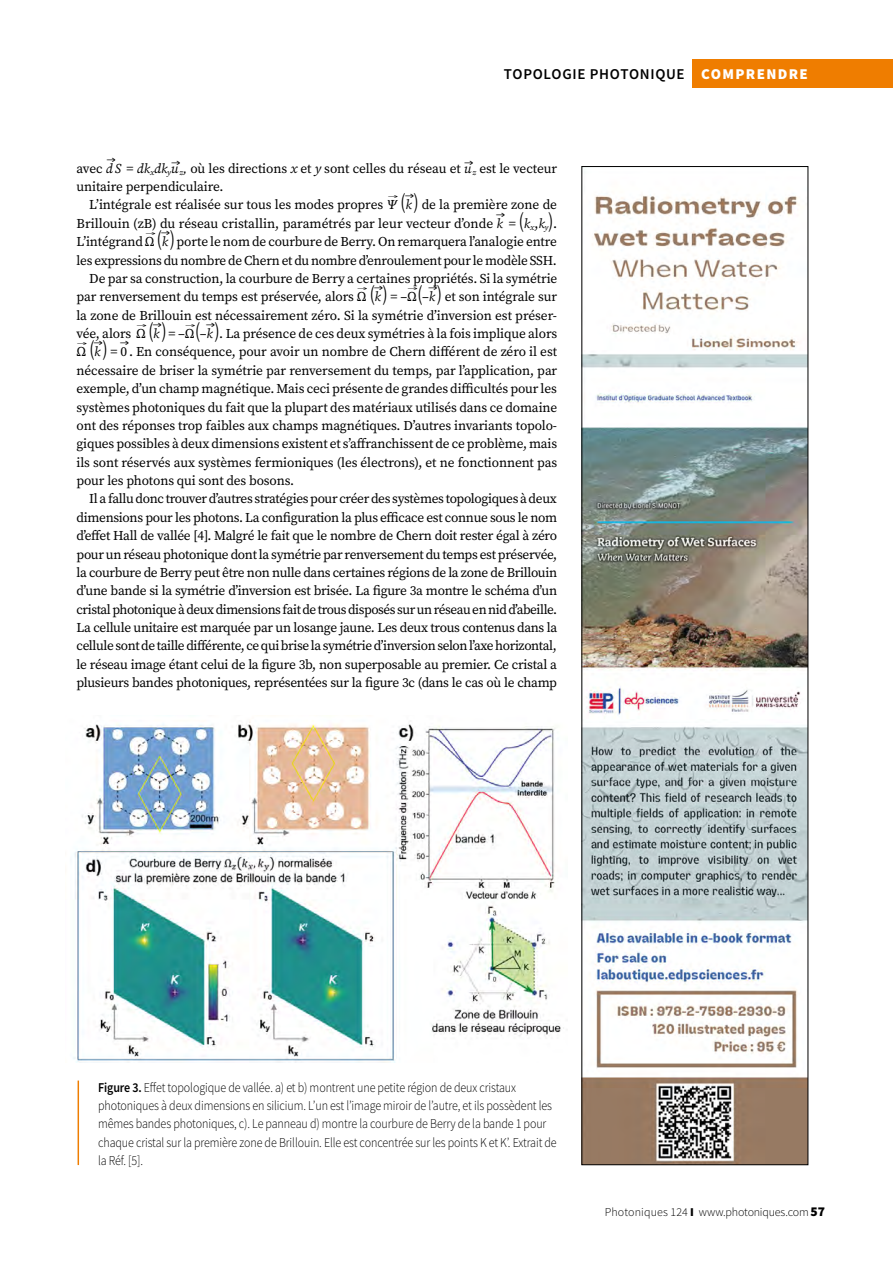
<style>
.page{position:relative;width:893px;height:1263px;background:#fff}
.page>*{position:absolute;margin:0;border:0;box-sizing:border-box;transform-origin:0 0}
.t1{font:21.6px "Source Serif Pro";color:#000;scale:.62 1}
.t2{font:600 15px "Source Sans Pro";color:#000}
.t3{font:900 15px "Source Sans Pro";letter-spacing:.09em;color:#fff}
.t4{font:13.5px/18.3px "Source Serif Pro";letter-spacing:-.01em;color:#000;text-align:justify}
.t5{font:300 13.5px/18.3px "Source Sans Pro";letter-spacing:-.01em;color:#000;scale:.89 1}
.t6{font:300 12px "Source Sans Pro";color:#000}
.s1{font-style:italic}
.s2{font-size:21.6px}
.s3{font-style:italic;font-size:13.5px}
.s4{font-size:13.5px}
.s5{font-weight:600}
.s6{font-weight:900}
.s7{font-weight:900;font-size:13.5px}
</style>
<div class="page">
<div style="left:693px;top:60px;width:200px;height:28px;background:#ef7d00"></div>
<img style="left:583px;top:169px;width:223px;height:994px">
<img style="left:73px;top:720px;width:491px;height:343px">
<hr style="left:78px;top:1080px;width:1px;height:85px;background:#ef7d00">
<p class="t2" style="left:504px;top:64px;width:10px">TOPOLOGIE</p>
<p class="t2" style="left:590px;top:64px;width:11px">PHOTONIQUE</p>
<p class="t3" style="left:701px;top:64px;width:108px">COMPRENDRE</p>
<p class="t4" style="left:77px;top:159px;width:482px">avec <span class="s1">dS</span> = <span class="s1">dk</span><sub>x</sub><span class="s1">dk</span><sub>y</sub><span class="s1">u</span>→<sub>z</sub><span class="s1">,</span> où les directions <span class="s1">x</span> et <span class="s1">y</span> sont celles du réseau et <span class="s1">u</span>→<sub>z</sub> est le vecteur</p>
<p class="t4" style="left:89px;top:177px;width:469px;text-indent:-13px">unitaire perpendiculaire.<br>L’intégrale est réalisée sur tous les modes propres Ψ →<span class="s2">)</span> de la première zone de</p>
<h1 class="t1" style="left:401px;top:188px;width:19px">(<span class="s3">k</span></h1>
<p class="t4" style="left:77px;top:214px;width:473px">Brillouin (zB) du réseau cristallin, paramétrés par leur vecteur d’onde <span class="s1">k</span> = <span class="s2">(</span><span class="s1">k</span><sub>x</sub>,<span class="s1">k</span><sub>y</sub></p>
<h1 class="t1" style="left:548px;top:206px;width:15px">)<span class="s4">.</span></h1>
<p class="t4" style="left:77px;top:233px;width:80px">L’intégrand Ω</p>
<h1 class="t1" style="left:157px;top:225px;width:19px">(<span class="s3">k</span></h1>
<p class="t4" style="left:161px;top:233px;width:398px">→<span class="s2">)</span> porte le nom de courbure de Berry. On remarquera l’analogie entre</p>
<p class="t4" style="left:77px;top:251px;width:482px">les expressions du nombre de Chern et du nombre d’enroulement pour le modèle SSH.</p>
<p class="t4" style="left:89px;top:269px;width:470px">De par sa construction, la courbure de Berry a certaines propriétés. Si la symétrie</p>
<p class="t4" style="left:77px;top:288px;width:292px">par renversement du temps est préservée, alors Ω</p>
<h1 class="t1" style="left:370px;top:280px;width:19px">(<span class="s3">k</span></h1>
<p class="t4" style="left:77px;top:288px;width:482px;text-indent:352px">→<span class="s2">)</span> et son intégrale sur la zone de Brillouin est nécessairement zéro. Si la symétrie d’inversion est préser&shy;vée, alors Ω</p>
<p class="t4" style="left:374px;top:288px;width:45px">→<span class="s2">)</span> = –Ω</p>
<h1 class="t1" style="left:418px;top:280px;width:30px">(<span class="s4">–</span><span class="s3">k</span></h1>
<h1 class="t1" style="left:149px;top:316px;width:19px">(<span class="s3">k</span></h1>
<p class="t4" style="left:153px;top:324px;width:44px">→<span class="s2">)</span> = –Ω</p>
<h1 class="t1" style="left:195px;top:316px;width:30px">(<span class="s4">–</span><span class="s3">k</span></h1>
<p class="t4" style="left:206px;top:324px;width:353px">→<span class="s2">)</span>. La présence de ces deux symétries à la fois implique alors</p>
<p class="t4" style="left:94px;top:343px;width:465px">→<span class="s2">)</span> = 0. En conséquence, pour avoir un nombre de Chern différent de zéro il est</p>
<p class="t4" style="left:77px;top:361px;width:482px">nécessaire de briser la symétrie par renversement du temps, par l’application, par exemple, d’un champ magnétique. Mais ceci présente de grandes difficultés pour les systèmes photoniques du fait que la plupart des matériaux utilisés dans ce domaine ont des réponses trop faibles aux champs magnétiques. D’autres invariants topolo&shy;giques possibles à deux dimensions existent et s’affranchissent de ce problème, mais ils sont réservés aux systèmes fermioniques (les électrons), et ne fonctionnent pas pour les photons qui sont des bosons.</p>
<p class="t4" style="left:77px;top:490px;width:482px;text-indent:13px">Il a fallu donc trouver d’autres stratégies pour créer des systèmes topologiques à deux dimensions pour les photons. La configuration la plus efficace est connue sous le nom d’effet Hall de vallée [4]. Malgré le fait que le nombre de Chern doit rester égal à zéro pour un réseau photonique dont la symétrie par renversement du temps est préservée, la courbure de Berry peut être non nulle dans certaines régions de la zone de Brillouin d’une bande si la symétrie d’inversion est brisée. La figure 3a montre le schéma d’un cristal photonique à deux dimensions fait de trous disposés sur un réseau en nid d’abeille.<br>La cellule unitaire est marquée par un losange jaune. Les deux trous contenus dans la cellule sont de taille différente, ce qui brise la symétrie d’inversion selon l’axe horizontal, le réseau image étant celui de la figure 3b, non superposable au premier. Ce cristal a plusieurs bandes photoniques, représentées sur la figure 3c (dans le cas où le champ</p>
<p class="t4" style="left:77px;top:343px;width:11px">Ω</p>
<h1 class="t1" style="left:90px;top:335px;width:19px">(<span class="s3">k</span></h1>
<p class="t5" style="left:98px;top:1078px;width:517px"><span class="s5">FIGURE 3.</span> Effet topologique de vallée. a) et b) montrent une petite région de deux cristaux photoniques à deux dimensions en silicium. L’un est l’image miroir de l’autre, et ils possèdent les mêmes bandes photoniques, c). Le panneau d) montre la courbure de Berry de la bande 1 pour chaque cristal sur la première zone de Brillouin. Elle est concentrée sur les points K et K’. Extrait de la Réf. [5].</p>
<p class="t6" style="left:605px;top:1205px;width:222px">Photoniques 124 <span class="s6">I</span> www.photoniques.com <span class="s7">57</span></p>
</div>
